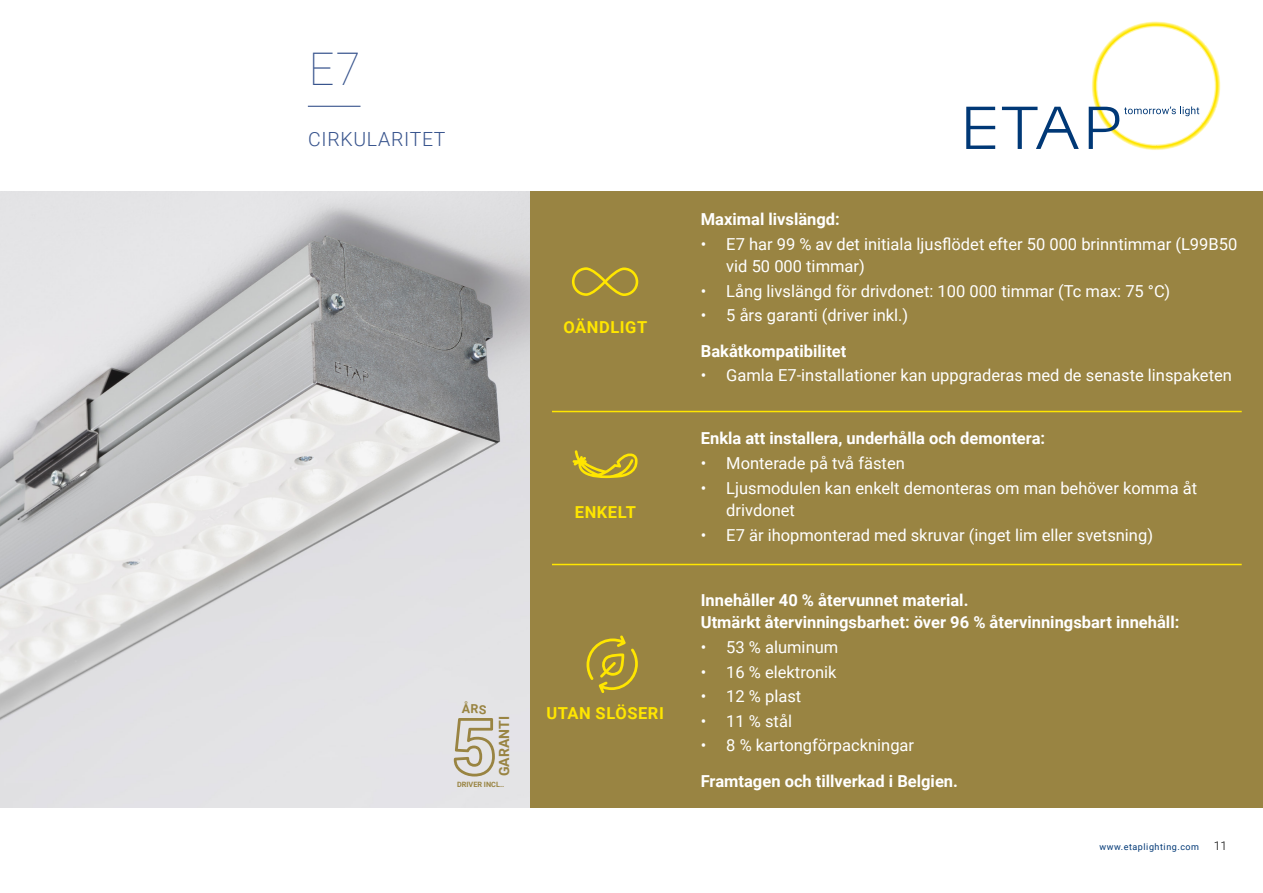
<style>
.page{position:relative;width:1263px;height:893px;background:#fff}
.page>*{position:absolute;margin:0;border:0;box-sizing:border-box;transform-origin:0 0}
.t1{font:100 45px "Roboto";color:#38548d}
.t2{font:300 19.5px "Roboto";letter-spacing:.035em;color:#38548d}
.t3{font:16.5px/22.5px "Roboto";color:#fff}
.t4{font:700 16.5px/22.5px "Roboto";color:#fff}
.t5{font:700 16.5px "Roboto";letter-spacing:.035em;color:#ffe600}
.t6{font:700 14.1px "Roboto";color:#998442}
.t7{font:9px "Roboto";letter-spacing:.06em;color:#003876}
.t8{font:700 7.35px "Roboto";color:#998442}
.s1{font-weight:300;font-size:12px;color:#000}
</style>
<div class="page">
<svg style="left:966px;top:107px;width:29px;height:42px"></svg>
<svg style="left:1002px;top:107px;width:77px;height:42px"></svg>
<svg style="left:1089px;top:21px;width:132px;height:129px"></svg>
<img style="left:0;top:191px;width:531px;height:617px">
<div style="left:531px;top:191px;width:732px;height:617px;background:#998442"></div>
<svg style="left:586px;top:635px;width:52px;height:58px"></svg>
<svg style="left:572px;top:267px;width:66px;height:29px"></svg>
<hr style="left:308px;top:106px;width:52px;height:1px;background:#38548d">
<svg style="left:573px;top:450px;width:65px;height:28px"></svg>
<hr style="left:552px;top:411px;width:690px;height:1px;background:#ffe600">
<hr style="left:552px;top:564px;width:690px;height:1px;background:#ffe600">
<svg style="left:454px;top:702px;width:41px;height:74px;background:#d1ccbd"></svg>
<h1 class="t1" style="left:309px;top:37px;width:53px">E7</h1>
<p class="t2" style="left:308px;top:125px;width:139px">CIRKULARITET</p>
<p class="t5" style="left:563px;top:315px;width:85px">OÄNDLIGT</p>
<p class="t5" style="left:575px;top:501px;width:63px">ENKELT</p>
<p class="t6" style="left:494px;top:776px;width:62px;rotate:-90deg">GARANTI</p>
<p class="t8" style="left:457px;top:779px;width:49px">DRIVER INCL..</p>
<p class="t5" style="left:546px;top:702px;width:119px">UTAN SLÖSERI</p>
<p class="t4" style="left:701px;top:207px;width:141px">Maximal livslängd:</p>
<p class="t3" style="left:726px;top:232px;width:512px;text-indent:-25px">• E7 har 99 % av det initiala ljusflödet efter 50 000 brinntimmar (L99B50 vid 50 000 timmar)</p>
<p class="t3" style="left:701px;top:279px;width:471px">• Lång livslängd för drivdonet: 100 000 timmar (Tc max: 75 °C)</p>
<p class="t3" style="left:701px;top:304px;width:209px">• 5 års garanti (driver inkl.)</p>
<p class="t4" style="left:701px;top:339px;width:147px">Bakåtkompatibilitet</p>
<p class="t3" style="left:701px;top:363px;width:533px">• Gamla E7-installationer kan uppgraderas med de senaste linspaketen</p>
<p class="t4" style="left:701px;top:427px;width:346px">Enkla att installera, underhålla och demontera:</p>
<p class="t3" style="left:701px;top:451px;width:206px">• Monterade på två fästen</p>
<p class="t3" style="left:726px;top:476px;width:472px;text-indent:-25px">• Ljusmodulen kan enkelt demonteras om man behöver komma åt drivdonet</p>
<p class="t3" style="left:701px;top:523px;width:454px">• E7 är ihopmonterad med skruvar (inget lim eller svetsning)</p>
<p class="t4" style="left:701px;top:588px;width:480px">Innehåller 40 % återvunnet material.<br>Utmärkt återvinningsbarhet: över 96 % återvinningsbart innehåll:</p>
<p class="t3" style="left:701px;top:635px;width:139px">• 53 % aluminum</p>
<p class="t3" style="left:701px;top:660px;width:137px">• 16 % elektronik</p>
<p class="t3" style="left:701px;top:684px;width:102px">• 12 % plast</p>
<p class="t3" style="left:701px;top:709px;width:93px">• 11 % stål</p>
<p class="t3" style="left:701px;top:734px;width:215px">• 8 % kartongförpackningar</p>
<p class="t4" style="left:701px;top:769px;width:259px">Framtagen och tillverkad i Belgien.</p>
<p class="t7" style="left:1099px;top:841px;width:129px">www.etaplighting.com <span class="s1">11</span></p>
</div>
